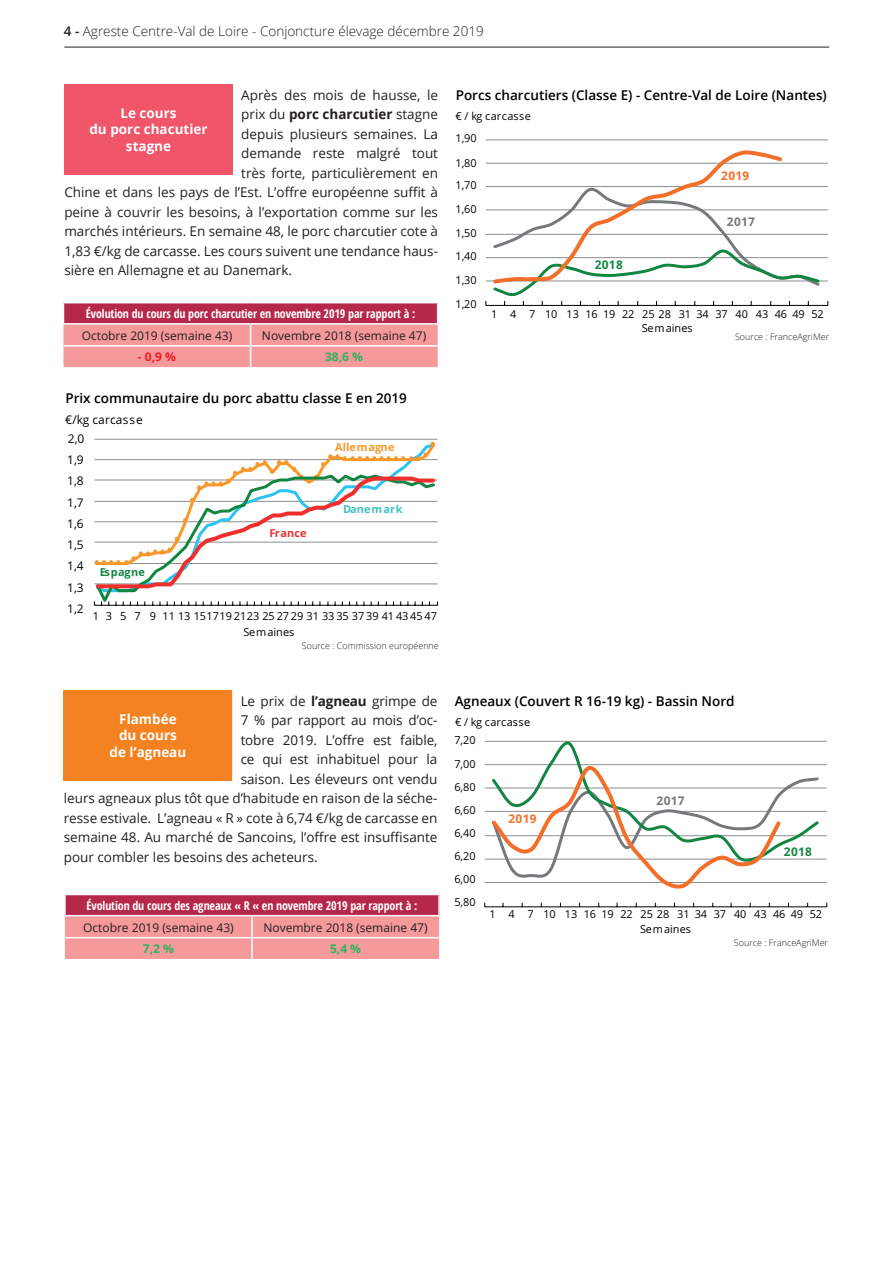
<style>
.page{position:relative;width:893px;height:1263px;background:#fff}
.page>*{position:absolute;margin:0;border:0;box-sizing:border-box;transform-origin:0 0}
.t1{font:13.5px "Open Sans";color:#231f20}
.t2{font:600 13.5px "Open Sans";color:#000}
.t3{font:300 13.5px "Open Sans";color:#231f20}
.t4{font:700 13.5px "Open Sans";color:#fff}
.t5{font:700 13.5px "Open Sans";color:#231f20}
.t6{font:700 12px "Open Sans Condensed";letter-spacing:-.01em;color:#fff}
.t7{font:12px "Open Sans";color:#231f20}
.t8{font:12px "Open Sans";letter-spacing:.015em;color:#000001}
.t9{font:700 12px "Open Sans";color:#2db45c}
.t10{font:700 12px "Open Sans";color:#ee1d23}
.t11{font:700 11.85px "Open Sans";letter-spacing:.025em;color:#75797b}
.t12{font:700 11.85px "Open Sans";letter-spacing:.025em;color:#118641}
.t13{font:700 11.85px "Open Sans";letter-spacing:.025em;color:#f36e29}
.t14{font:10.95px/14.9px "Open Sans";letter-spacing:-.01em;color:#000001}
.t15{font:10.95px "Open Sans";letter-spacing:.035em;color:#000001}
.t16{font:10.95px "Open Sans";letter-spacing:.04em;color:#000001}
.t17{font:700 10.95px "Open Sans";color:#f7982c}
.t18{font:700 10.95px "Open Sans";letter-spacing:.025em;color:#41c0c2}
.t19{font:700 10.95px "Open Sans";letter-spacing:.025em;color:#118641}
.t20{font:700 10.95px "Open Sans";letter-spacing:-.01em;color:#ee2f2d}
.t21{font:300 9px "Open Sans";color:#231f20}
.s1{font-weight:600}
.s2{font-weight:400}
.s3{font-weight:700}
</style>
<div class="page">
<hr style="left:64px;top:47px;width:765px;height:1px;background:#231f20">
<div style="left:64px;top:84px;width:169px;height:90px;background:#f0556a"></div>
<hr style="left:486px;top:139px;width:342px;height:1px;background:#8b8e8f">
<hr style="left:486px;top:305px;width:342px;height:1px;background:#000001">
<svg style="left:485px;top:150px;width:343px;height:155px"></svg>
<svg style="left:63px;top:303px;width:375px;height:64px;background:#e27c87"></svg>
<hr style="left:94px;top:439px;width:343px;height:1px;background:#8b8e8f">
<svg style="left:94px;top:590px;width:343px;height:16px"></svg>
<svg style="left:94px;top:441px;width:344px;height:149px"></svg>
<div style="left:64px;top:690px;width:168px;height:90px;background:#f58220"></div>
<hr style="left:485px;top:741px;width:342px;height:1px;background:#8b8e8f">
<hr style="left:485px;top:764px;width:342px;height:1px;background:#8b8e8f">
<hr style="left:485px;top:787px;width:342px;height:1px;background:#8b8e8f">
<hr style="left:485px;top:811px;width:342px;height:1px;background:#8b8e8f">
<hr style="left:485px;top:835px;width:342px;height:1px;background:#8b8e8f">
<hr style="left:485px;top:859px;width:342px;height:1px;background:#8b8e8f">
<hr style="left:485px;top:882px;width:342px;height:1px;background:#8b8e8f">
<hr style="left:485px;top:906px;width:342px;height:1px;background:#000001">
<svg style="left:488px;top:740px;width:333px;height:149px"></svg>
<div style="left:65px;top:894px;width:374px;height:22px;background:#b5284b"></div>
<div style="left:65px;top:916px;width:374px;height:43px;background:#f6999a"></div>
<hr style="left:64px;top:894px;width:188px;height:1px;background:#fff">
<hr style="left:64px;top:895px;width:2px;height:20px;background:#fff">
<hr style="left:252px;top:894px;width:188px;height:1px;background:#fff">
<hr style="left:438px;top:895px;width:2px;height:20px;background:#fff">
<hr style="left:64px;top:915px;width:188px;height:1px;background:#fff">
<hr style="left:252px;top:915px;width:188px;height:1px;background:#fff">
<hr style="left:251px;top:916px;width:2px;height:21px;background:#fff">
<hr style="left:65px;top:937px;width:187px;height:1px;background:#fff">
<hr style="left:252px;top:937px;width:187px;height:1px;background:#fff">
<hr style="left:251px;top:938px;width:2px;height:21px;background:#fff">
<p class="t3" style="left:64px;top:22px;width:421px"><span class="s1">4 -</span> Agreste Centre-Val de Loire - Conjoncture élevage décembre 2019</p>
<p class="t1" style="left:241px;top:85px;width:198px">Après des mois de hausse, le</p>
<p class="t5" style="left:241px;top:105px;width:198px"><span class="s2">prix du</span> porc charcutier <span class="s2">stagne</span></p>
<p class="t1" style="left:241px;top:124px;width:198px">depuis plusieurs semaines. La</p>
<p class="t1" style="left:241px;top:144px;width:198px">demande reste malgré tout</p>
<p class="t1" style="left:241px;top:163px;width:198px">très forte, particulièrement en</p>
<p class="t1" style="left:64px;top:183px;width:375px">Chine et dans les pays de l’Est. L’offre européenne suffit à</p>
<p class="t1" style="left:64px;top:202px;width:375px">peine à couvrir les besoins, à l’exportation comme sur les</p>
<p class="t1" style="left:64px;top:222px;width:375px">marchés intérieurs. En semaine 48, le porc charcutier cote à</p>
<p class="t1" style="left:64px;top:241px;width:375px">1,83 €/kg de carcasse. Les cours suivent une tendance haus-</p>
<p class="t1" style="left:64px;top:261px;width:229px">sière en Allemagne et au Danemark.</p>
<p class="t4" style="left:120px;top:104px;width:58px">Le cours</p>
<p class="t4" style="left:89px;top:120px;width:120px">du porc chacutier</p>
<p class="t4" style="left:126px;top:136px;width:47px">stagne</p>
<p class="t6" style="left:86px;top:305px;width:331px">Évolution du cours du porc charcutier en novembre 2019 par rapport à :</p>
<p class="t7" style="left:82px;top:327px;width:152px">Octobre 2019 (semaine 43)</p>
<p class="t7" style="left:262px;top:327px;width:166px">Novembre 2018 (semaine 47)</p>
<p class="t10" style="left:138px;top:348px;width:40px">- 0,9 %</p>
<p class="t9" style="left:325px;top:348px;width:39px">38,6 %</p>
<p class="t2" style="left:65px;top:388px;width:343px">Prix communautaire du porc abattu classe E en 2019</p>
<p class="t8" style="left:65px;top:411px;width:79px">€/kg carcasse</p>
<p class="t8" style="left:68px;top:430px;width:18px">2,0</p>
<p class="t8" style="left:67px;top:451px;width:18px">1,9</p>
<p class="t8" style="left:67px;top:473px;width:18px">1,8</p>
<p class="t8" style="left:67px;top:494px;width:18px">1,7</p>
<p class="t8" style="left:67px;top:515px;width:18px">1,6</p>
<p class="t8" style="left:67px;top:537px;width:18px">1,5</p>
<p class="t8" style="left:67px;top:558px;width:18px">1,4</p>
<p class="t8" style="left:67px;top:579px;width:18px">1,3</p>
<p class="t19" style="left:100px;top:564px;width:47px">Espagne</p>
<p class="t20" style="left:270px;top:526px;width:38px">France</p>
<p class="t17" style="left:335px;top:439px;width:61px">Allemagne</p>
<p class="t18" style="left:343px;top:501px;width:61px">Danemark</p>
<p class="t8" style="left:67px;top:600px;width:18px">1,2</p>
<p class="t14" style="left:93px;top:608px;width:346px">1 3 5 7 9 11 13 1517192123 252729 31 3335 3739 41 43 45 47</p>
<p class="t14" style="left:243px;top:624px;width:53px">Semaines</p>
<p class="t21" style="left:302px;top:640px;width:138px">Source : Commission européenne</p>
<p class="t2" style="left:456px;top:85px;width:373px">Porcs charcutiers (Classe E) - Centre-Val de Loire (Nantes)</p>
<p class="t15" style="left:456px;top:108px;width:77px">€ / kg carcasse</p>
<p class="t14" style="left:456px;top:130px;width:23px">1,90</p>
<p class="t14" style="left:456px;top:155px;width:23px">1,80</p>
<p class="t14" style="left:456px;top:178px;width:23px">1,70</p>
<p class="t14" style="left:456px;top:201px;width:23px">1,60</p>
<p class="t14" style="left:456px;top:225px;width:23px">1,50</p>
<p class="t14" style="left:456px;top:249px;width:23px">1,40</p>
<p class="t14" style="left:456px;top:272px;width:23px">1,30</p>
<p class="t14" style="left:456px;top:296px;width:23px">1,20</p>
<p class="t13" style="left:721px;top:167px;width:30px">2019</p>
<p class="t12" style="left:595px;top:257px;width:30px">2018</p>
<p class="t11" style="left:727px;top:213px;width:30px">2017</p>
<p class="t14" style="left:642px;top:306px;width:183px;text-indent:-151px">1 4 7 10 13 1619 22 2528 3134 37 40 43 4649 52<br>Semaines</p>
<p class="t21" style="left:735px;top:330px;width:96px">Source : FranceAgriMer</p>
<p class="t1" style="left:241px;top:691px;width:198px">Le prix de <span class="s3">l’agneau</span> grimpe de</p>
<p class="t1" style="left:241px;top:711px;width:198px">7 % par rapport au mois d’oc-</p>
<p class="t1" style="left:241px;top:730px;width:198px">tobre 2019. L’offre est faible,</p>
<p class="t1" style="left:241px;top:750px;width:198px">ce qui est inhabituel pour la</p>
<p class="t1" style="left:241px;top:769px;width:198px">saison. Les éleveurs ont vendu</p>
<p class="t1" style="left:64px;top:789px;width:375px">leurs agneaux plus tôt que d’habitude en raison de la séche-</p>
<p class="t1" style="left:64px;top:808px;width:375px">resse estivale. L’agneau « R » cote à 6,74 €/kg de carcasse en</p>
<p class="t1" style="left:64px;top:828px;width:375px">semaine 48. Au marché de Sancoins, l’offre est insuffisante</p>
<p class="t1" style="left:64px;top:847px;width:255px">pour combler les besoins des acheteurs.</p>
<p class="t4" style="left:119px;top:710px;width:59px">Flambée</p>
<p class="t4" style="left:119px;top:726px;width:59px">du cours</p>
<p class="t4" style="left:110px;top:742px;width:78px">de l’agneau</p>
<p class="t6" style="left:87px;top:897px;width:332px">Évolution du cours des agneaux « R « en novembre 2019 par rapport à :</p>
<p class="t7" style="left:83px;top:919px;width:152px">Octobre 2019 (semaine 43)</p>
<p class="t7" style="left:263px;top:919px;width:166px">Novembre 2018 (semaine 47)</p>
<p class="t9" style="left:143px;top:940px;width:33px">7,2 %</p>
<p class="t9" style="left:330px;top:940px;width:33px">5,4 %</p>
<p class="t2" style="left:455px;top:691px;width:281px">Agneaux (Couvert R 16-19 kg) - Bassin Nord</p>
<p class="t16" style="left:455px;top:714px;width:77px">€ / kg carcasse</p>
<p class="t14" style="left:454px;top:733px;width:23px">7,20</p>
<p class="t14" style="left:454px;top:756px;width:23px">7,00</p>
<p class="t14" style="left:454px;top:779px;width:23px">6,80</p>
<p class="t14" style="left:454px;top:802px;width:23px">6,60</p>
<p class="t14" style="left:454px;top:825px;width:23px">6,40</p>
<p class="t14" style="left:454px;top:848px;width:23px">6,20</p>
<p class="t14" style="left:454px;top:871px;width:23px">6,00</p>
<p class="t14" style="left:454px;top:895px;width:23px">5,80</p>
<p class="t13" style="left:508px;top:810px;width:30px">2019</p>
<p class="t11" style="left:657px;top:792px;width:30px">2017</p>
<p class="t12" style="left:784px;top:843px;width:30px">2018</p>
<p class="t14" style="left:640px;top:907px;width:183px;text-indent:-151px">1 4 7 10 13 1619 22 2528 3134 37 40 43 4649 52<br>Semaines</p>
<p class="t21" style="left:734px;top:936px;width:96px">Source : FranceAgriMer</p>
</div>
